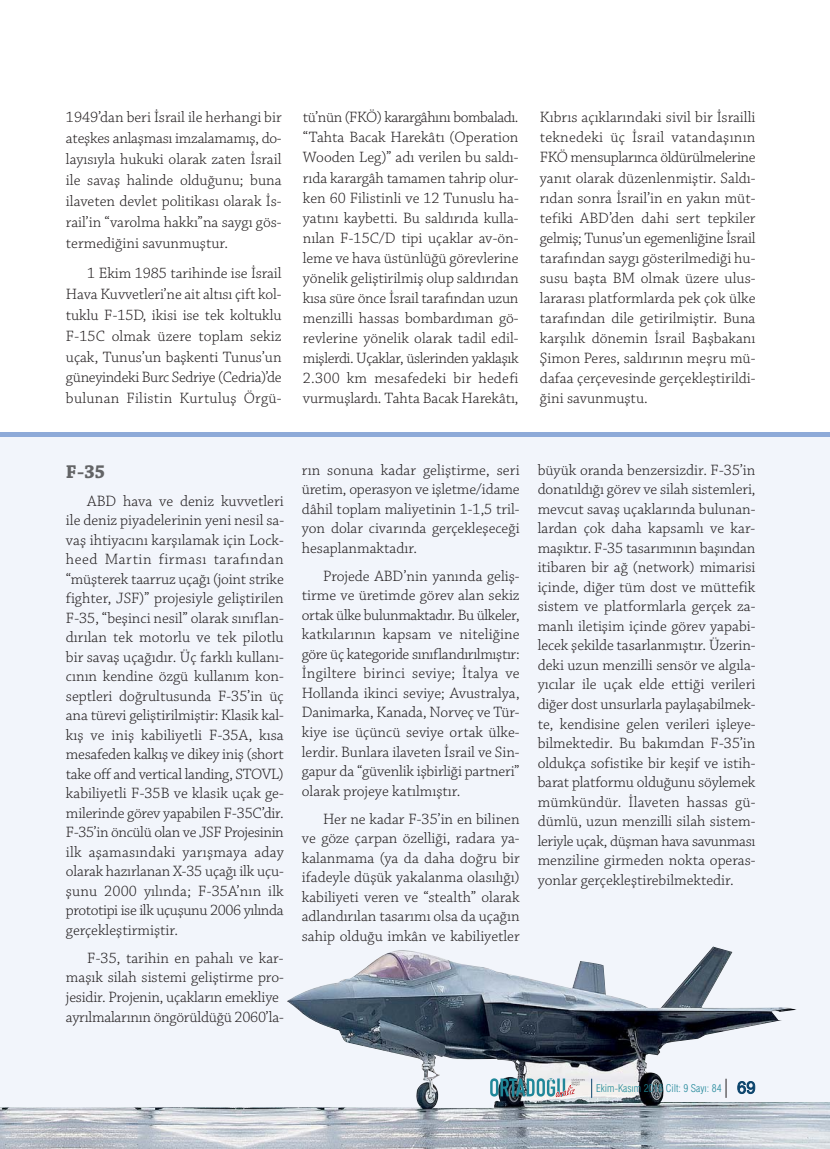
<style>
.page{position:relative;width:830px;height:1149px;background:#fff}
.page>*{position:absolute;margin:0;border:0;box-sizing:border-box;transform-origin:0 0}
.t1{font:700 19.5px "Chaparral Pro";color:#636466}
.t2{font:300 15.75px/19.5px "Chaparral Pro";color:#231f20;text-align:justify}
.t3{font:300 condensed 10.5px "Swiss 721 BT";color:#208799}
.s1{font-family:"Arial";font-weight:400;font-stretch:normal;font-size:16.5px;color:#0b446c}
</style>
<div class="page">
<div style="left:0;top:437px;width:829px;height:711px;background:#f2f5fb"></div>
<div style="left:0;top:432px;width:829px;height:5px;background:#8eaad8"></div>
<img style="left:0;top:946px;width:829px;height:202px">
<svg style="left:490px;top:1077px;width:94px;height:19px"></svg>
<svg style="left:591px;top:1078px;width:1px;height:19px"></svg>
<svg style="left:725px;top:1078px;width:1px;height:19px"></svg>
<p class="t2" style="left:66px;top:108px;width:217px;line-height:21px">1949’dan beri İsrail ile herhangi bir ateşkes anlaşması imzalamamış, do&shy;layısıyla hukuki olarak zaten İsrail ile savaş halinde olduğunu; buna ilaveten devlet politikası olarak İs&shy;rail’in “varolma hakkı”na saygı gös&shy;termediğini savunmuştur.</p>
<p class="t2" style="left:66px;top:263px;width:217px;line-height:21px;text-indent:21px">1 Ekim 1985 tarihinde ise İsrail Hava Kuvvetleri’ne ait altısı çift kol&shy;tuklu F-15D, ikisi ise tek koltuklu F-15C olmak üzere toplam sekiz uçak, Tunus’un başkenti Tunus’un güneyindeki Burc Sedriye (Cedria)’de bulunan Filistin Kurtuluş Örgü-</p>
<p class="t2" style="left:303px;top:109px;width:217px;line-height:20.1px">tü’nün (FKÖ) karargâhını bombaladı. “Tahta Bacak Harekâtı (Operation Wooden Leg)” adı verilen bu saldı&shy;rıda karargâh tamamen tahrip olur&shy;ken 60 Filistinli ve 12 Tunuslu ha&shy;yatını kaybetti. Bu saldırıda kulla&shy;nılan F-15C/D tipi uçaklar av-ön&shy;leme ve hava üstünlüğü görevlerine yönelik geliştirilmiş olup saldırıdan kısa süre önce İsrail tarafından uzun menzilli hassas bombardıman gö&shy;revlerine yönelik olarak tadil edil&shy;mişlerdi. Uçaklar, üslerinden yaklaşık 2.300 km mesafedeki bir hedefi vurmuşlardı. Tahta Bacak Harekâtı,</p>
<p class="t2" style="left:539px;top:109px;width:217px;line-height:20.1px">Kıbrıs açıklarındaki sivil bir İsrailli teknedeki üç İsrail vatandaşının FKÖ mensuplarınca öldürülmelerine yanıt olarak düzenlenmiştir. Saldı&shy;rıdan sonra İsrail’in en yakın müt&shy;tefiki ABD’den dahi sert tepkiler gelmiş; Tunus’un egemenliğine İsrail tarafından saygı gösterilmediği hu&shy;susu başta BM olmak üzere ulus&shy;lararası platformlarda pek çok ülke tarafından dile getirilmiştir. Buna karşılık dönemin İsrail Başbakanı Şimon Peres, saldırının meşru mü&shy;dafaa çerçevesinde gerçekleştirildi&shy;ğini savunmuştu.</p>
<p class="t1" style="left:66px;top:464px;width:41px">F-35</p>
<p class="t2" style="left:66px;top:492px;width:219px;text-indent:21px">ABD hava ve deniz kuvvetleri ile deniz piyadelerinin yeni nesil sa&shy;vaş ihtiyacını karşılamak için Lock&shy;heed Martin firması tarafından “müşterek taarruz uçağı (joint strike fighter, JSF)” projesiyle geliştirilen F-35, “beşinci nesil” olarak sınıflan&shy;dırılan tek motorlu ve tek pilotlu bir savaş uçağıdır. Üç farklı kullanı&shy;cının kendine özgü kullanım kon&shy;septleri doğrultusunda F-35’in üç ana türevi geliştirilmiştir: Klasik kal&shy;kış ve iniş kabiliyetli F-35A, kısa mesafeden kalkış ve dikey iniş (short take off and vertical landing, STOVL) kabiliyetli F-35B ve klasik uçak ge&shy;milerinde görev yapabilen F-35C’dir.<br>F-35’in öncülü olan ve JSF Projesinin ilk aşamasındaki yarışmaya aday olarak hazırlanan X-35 uçağı ilk uçu&shy;şunu 2000 yılında; F-35A’nın ilk prototipi ise ilk uçuşunu 2006 yılında gerçekleştirmiştir.</p>
<p class="t2" style="left:66px;top:949px;width:219px;text-align:left;text-indent:21px">F-35, tarihin en pahalı ve kar&shy;maşık silah sistemi geliştirme pro&shy;jesidir. Projenin, uçakların emekliye ayrılmalarının öngörüldüğü 2060’la-</p>
<p class="t2" style="left:302px;top:461px;width:219px">rın sonuna kadar geliştirme, seri üretim, operasyon ve işletme/idame dâhil toplam maliyetinin 1-1,5 tril&shy;yon dolar civarında gerçekleşeceği hesaplanmaktadır.</p>
<p class="t2" style="left:302px;top:567px;width:219px;text-indent:21px">Projede ABD’nin yanında geliş&shy;tirme ve üretimde görev alan sekiz ortak ülke bulunmaktadır. Bu ülkeler, katkılarının kapsam ve niteliğine göre üç kategoride sınıflandırılmıştır:<br>İngiltere birinci seviye; İtalya ve Hollanda ikinci seviye; Avustralya, Danimarka, Kanada, Norveç ve Tür&shy;kiye ise üçüncü seviye ortak ülke&shy;lerdir. Bunlara ilaveten İsrail ve Sin&shy;gapur da “güvenlik işbirliği partneri” olarak projeye katılmıştır.</p>
<p class="t2" style="left:302px;top:810px;width:219px;text-indent:21px">Her ne kadar F-35’in en bilinen ve göze çarpan özelliği, radara ya&shy;kalanmama (ya da daha doğru bir ifadeyle düşük yakalanma olasılığı) kabiliyeti veren ve “stealth” olarak adlandırılan tasarımı olsa da uçağın sahip olduğu imkân ve kabiliyetler</p>
<p class="t2" style="left:537px;top:461px;width:219px">büyük oranda benzersizdir. F-35’in donatıldığı görev ve silah sistemleri, mevcut savaş uçaklarında bulunan&shy;lardan çok daha kapsamlı ve kar&shy;maşıktır. F-35 tasarımının başından itibaren bir ağ (network) mimarisi içinde, diğer tüm dost ve müttefik sistem ve platformlarla gerçek za&shy;manlı iletişim içinde görev yapabi&shy;lecek şekilde tasarlanmıştır. Üzerin&shy;deki uzun menzilli sensör ve algıla&shy;yıcılar ile uçak elde ettiği verileri diğer dost unsurlarla paylaşabilmek&shy;te, kendisine gelen verileri işleye&shy;bilmektedir. Bu bakımdan F-35’in oldukça sofistike bir keşif ve istih&shy;barat platformu olduğunu söylemek mümkündür. İlaveten hassas gü&shy;dümlü, uzun menzilli silah sistem&shy;leriyle uçak, düşman hava savunması menziline girmeden nokta operas&shy;yonlar gerçekleştirebilmektedir.</p>
<p class="t3" style="left:595px;top:1081px;width:161px">Ekim-Kasım 2018 Cilt: 9 Sayı: 84 <span class="s1">69</span></p>
</div>
